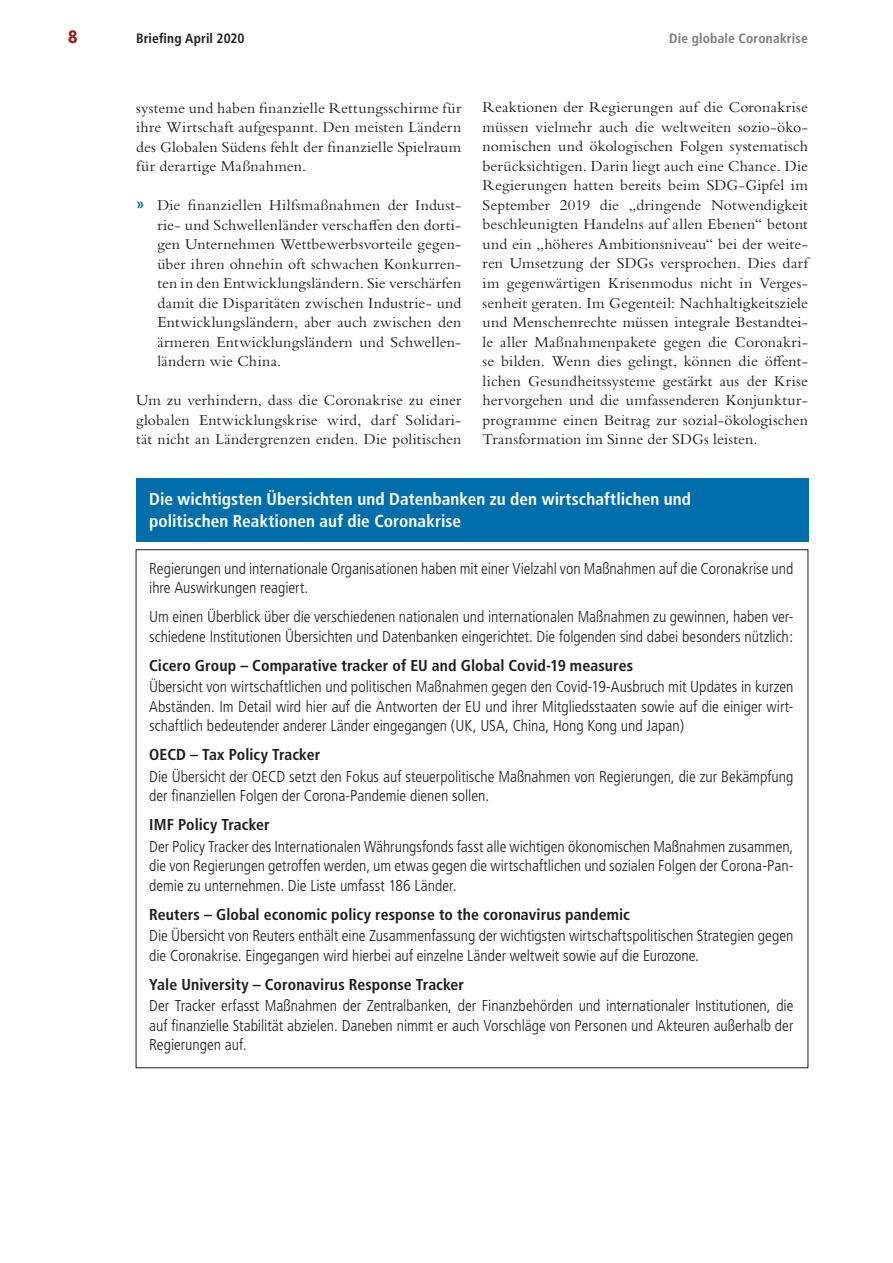
<style>
.page{position:relative;width:893px;height:1263px;background:#fff}
.page>*{position:absolute;margin:0;border:0;box-sizing:border-box;transform-origin:0 0}
.t1{font:900 condensed 18px "Frutiger";color:#9b1c18}
.t2{font:700 condensed 17.25px/21.8px "Frutiger";color:#fff}
.t3{font:15.75px/19.5px "Bembo Std";letter-spacing:.01em;color:#1d1d1b;text-align:justify}
.t4{font:300 condensed 15.75px/19.5px "Frutiger";color:#1d1d1b}
.t5{font:700 condensed 15.75px "Frutiger";letter-spacing:.005em;color:#1d1d1b}
.t6{font:700 condensed 13.5px "Frutiger";letter-spacing:.01em;color:#7c7b7b}
.t7{font:700 condensed 13.5px "Frutiger";letter-spacing:.005em;color:#1d1d1b}
.s1{font-family:"Frutiger";font-weight:700;font-stretch:condensed;font-size:15.9px;color:#006eab}
</style>
<div class="page">
<div style="left:136px;top:478px;width:672px;height:64px;background:#006eab"></div>
<p class="t1" style="left:68px;top:26px;width:11px">8</p>
<p class="t7" style="left:136px;top:31px;width:110px">Briefing April 2020</p>
<p class="t6" style="left:669px;top:31px;width:140px">Die globale Coronakrise</p>
<p class="t3" style="left:136px;top:98px;width:327px">systeme und haben finanzielle Rettungsschirme für ihre Wirtschaft aufgespannt. Den meisten Ländern des Globalen Südens fehlt der finanzielle Spielraum für derartige Maßnahmen.</p>
<p class="t3" style="left:157px;top:195px;width:306px;text-indent:-21px"><span class="s1">»</span> Die finanziellen Hilfsmaßnahmen der Indust&shy;rie- und Schwellenländer verschaffen den dorti&shy;gen Unternehmen Wettbewerbsvorteile gegen&shy;über ihren ohnehin oft schwachen Konkurren&shy;ten in den Entwicklungsländern. Sie verschärfen damit die Disparitäten zwischen Industrie- und Entwicklungsländern, aber auch zwischen den ärmeren Entwicklungsländern und Schwellen&shy;ländern wie China.</p>
<p class="t3" style="left:136px;top:390px;width:327px">Um zu verhindern, dass die Coronakrise zu einer globalen Entwicklungskrise wird, darf Solidari&shy;tät nicht an Ländergrenzen enden. Die politischen</p>
<p class="t3" style="left:483px;top:98px;width:327px">Reaktionen der Regierungen auf die Coronakrise müssen vielmehr auch die weltweiten sozio-öko&shy;nomischen und ökologischen Folgen systematisch berücksichtigen. Darin liegt auch eine Chance. Die Regierungen hatten bereits beim SDG-Gipfel im September 2019 die „dringende Notwendigkeit beschleunigten Handelns auf allen Ebenen“ betont und ein „höheres Ambitionsniveau“ bei der weite&shy;ren Umsetzung der SDGs versprochen. Dies darf im gegenwärtigen Krisenmodus nicht in Verges&shy;senheit geraten. Im Gegenteil: Nachhaltigkeitsziele und Menschenrechte müssen integrale Bestandtei&shy;le aller Maßnahmenpakete gegen die Coronakri&shy;se bilden. Wenn dies gelingt, können die öffent&shy;lichen Gesundheitssysteme gestärkt aus der Krise hervorgehen und die umfassenderen Konjunktur&shy;programme einen Beitrag zur sozial-ökologischen Transformation im Sinne der SDGs leisten.</p>
<p class="t2" style="left:149px;top:488px;width:543px">Die wichtigsten Übersichten und Datenbanken zu den wirtschaftlichen und politischen Reaktionen auf die Coronakrise</p>
<p class="t4" style="left:149px;top:559px;width:646px">Regierungen und internationale Organisationen haben mit einer Vielzahl von Maßnahmen auf die Coronakrise und ihre Auswirkungen reagiert.</p>
<p class="t4" style="left:149px;top:607px;width:646px">Um einen Überblick über die verschiedenen nationalen und internationalen Maßnahmen zu gewinnen, haben ver&shy;schiedene Institutionen Übersichten und Datenbanken eingerichtet. Die folgenden sind dabei besonders nützlich:</p>
<p class="t5" style="left:149px;top:656px;width:485px">Cicero Group – Comparative tracker of EU and Global Covid-19 measures</p>
<p class="t4" style="left:149px;top:677px;width:646px;text-align:justify">Übersicht von wirtschaftlichen und politischen Maßnahmen gegen den Covid-19-Ausbruch mit Updates in kurzen Abständen. Im Detail wird hier auf die Antworten der EU und ihrer Mitgliedsstaaten sowie auf die einiger wirt&shy;schaftlich bedeutender anderer Länder eingegangen (UK, USA, China, Hong Kong und Japan)</p>
<p class="t5" style="left:149px;top:745px;width:173px">OECD – Tax Policy Tracker</p>
<p class="t4" style="left:149px;top:767px;width:646px">Die Übersicht der OECD setzt den Fokus auf steuerpolitische Maßnahmen von Regierungen, die zur Bekämpfung der finanziellen Folgen der Corona-Pandemie dienen sollen.</p>
<p class="t5" style="left:149px;top:815px;width:122px">IMF Policy Tracker</p>
<p class="t4" style="left:149px;top:837px;width:646px;text-align:justify">Der Policy Tracker des Internationalen Währungsfonds fasst alle wichtigen ökonomischen Maßnahmen zusammen, die von Regierungen getroffen werden, um etwas gegen die wirtschaftlichen und sozialen Folgen der Corona-Pan&shy;demie zu unternehmen. Die Liste umfasst 186 Länder.</p>
<p class="t5" style="left:149px;top:905px;width:482px">Reuters – Global economic policy response to the coronavirus pandemic</p>
<p class="t4" style="left:149px;top:926px;width:646px">Die Übersicht von Reuters enthält eine Zusammenfassung der wichtigsten wirtschaftspolitischen Strategien gegen die Coronakrise. Eingegangen wird hierbei auf einzelne Länder weltweit sowie auf die Eurozone.</p>
<p class="t5" style="left:149px;top:975px;width:316px">Yale University – Coronavirus Response Tracker</p>
<p class="t4" style="left:149px;top:996px;width:646px;text-align:justify">Der Tracker erfasst Maßnahmen der Zentralbanken, der Finanzbehörden und internationaler Institutionen, die auf finanzielle Stabilität abzielen. Daneben nimmt er auch Vorschläge von Personen und Akteuren außerhalb der Regierungen auf.</p>
</div>
